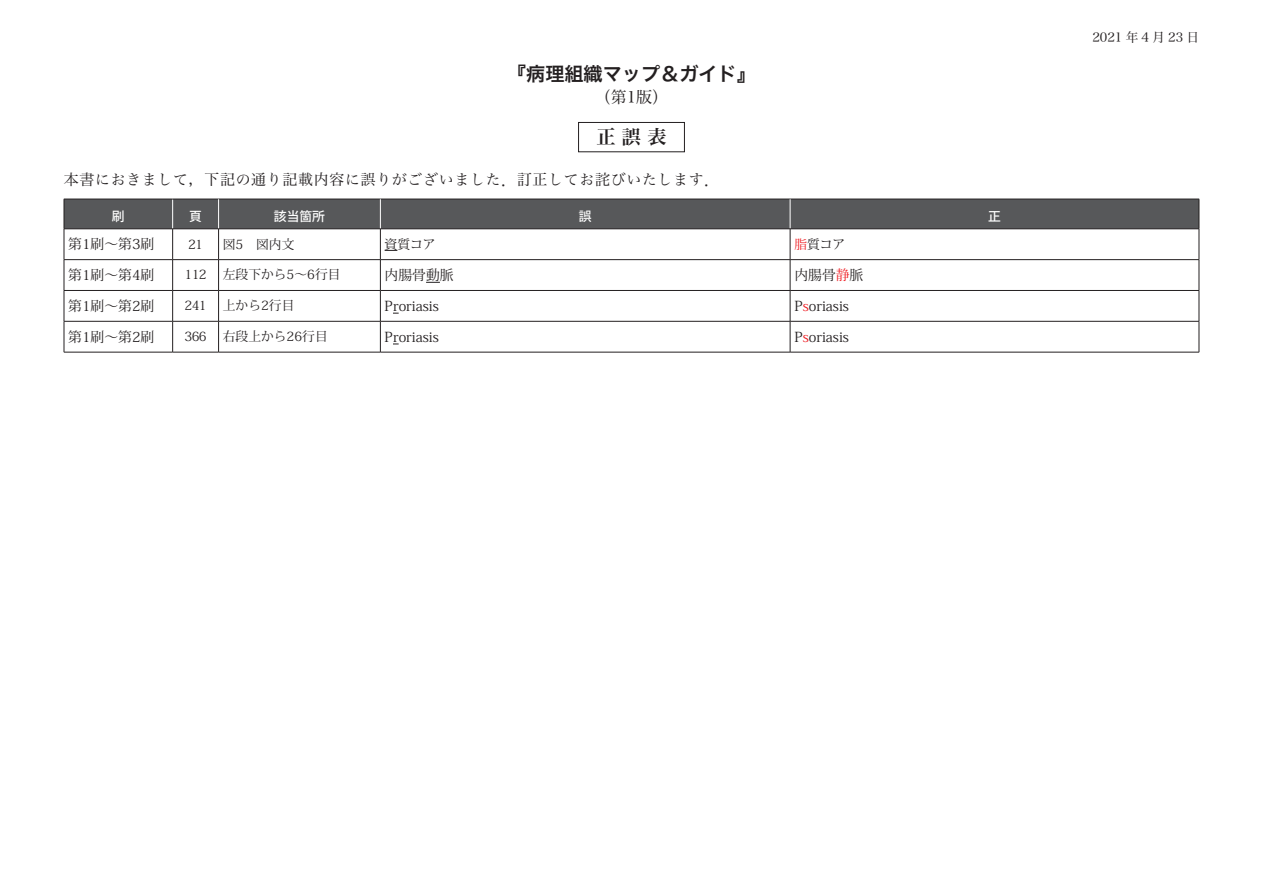
<style>
.page{position:relative;width:1263px;height:893px;background:#fff}
.page>*{position:absolute;margin:0;border:0;box-sizing:border-box;transform-origin:0 0}
.t1{font:19.2px "Hiragino Sans W6";color:#231f20}
.t2{font:19.2px "Hira Min Pro W6";color:#231f20}
.t3{font:15.9px "Hira Min Pro W3";color:#231f20}
.t4{font:14.85px "Hira Min Pro W3";letter-spacing:.05em;color:#231f20}
.t5{font:13.8px "Koz Min Pro";color:#231f20}
.t6{font:12.75px "Koz Min Pro";color:#231f20}
.t7{font:12.75px "Hira Min Pro W3";letter-spacing:.25em;color:#231f20}
.t8{font:500 12.75px "Koz Go Pro";color:#fff}
.s1{color:#ee1d23}
</style>
<div class="page">
<div style="left:65px;top:200px;width:1134px;height:29px;background:#57585a"></div>
<hr style="left:172px;top:199px;width:1px;height:30px;background:#fff">
<hr style="left:64px;top:199px;width:109px;height:1px;background:#231f20">
<hr style="left:64px;top:199px;width:1px;height:30px;background:#231f20">
<hr style="left:173px;top:199px;width:46px;height:1px;background:#231f20">
<hr style="left:219px;top:199px;width:161px;height:1px;background:#231f20">
<hr style="left:380px;top:199px;width:410px;height:1px;background:#231f20">
<hr style="left:790px;top:199px;width:409px;height:1px;background:#231f20">
<hr style="left:1199px;top:199px;width:1px;height:30px;background:#231f20">
<hr style="left:218px;top:199px;width:1px;height:30px;background:#fff">
<hr style="left:380px;top:199px;width:1px;height:30px;background:#fff">
<hr style="left:790px;top:199px;width:1px;height:30px;background:#fff">
<hr style="left:64px;top:229px;width:109px;height:1px;background:#231f20">
<hr style="left:64px;top:229px;width:1px;height:30px;background:#231f20">
<hr style="left:173px;top:229px;width:46px;height:1px;background:#231f20">
<hr style="left:172px;top:229px;width:1px;height:30px;background:#231f20">
<hr style="left:219px;top:229px;width:161px;height:1px;background:#231f20">
<hr style="left:218px;top:229px;width:1px;height:30px;background:#231f20">
<hr style="left:380px;top:229px;width:410px;height:1px;background:#231f20">
<hr style="left:380px;top:229px;width:1px;height:30px;background:#231f20">
<hr style="left:790px;top:229px;width:409px;height:1px;background:#231f20">
<hr style="left:790px;top:229px;width:1px;height:30px;background:#231f20">
<hr style="left:1199px;top:229px;width:1px;height:30px;background:#231f20">
<hr style="left:64px;top:259px;width:109px;height:1px;background:#231f20">
<hr style="left:64px;top:260px;width:1px;height:30px;background:#231f20">
<hr style="left:173px;top:259px;width:46px;height:1px;background:#231f20">
<hr style="left:172px;top:260px;width:1px;height:30px;background:#231f20">
<hr style="left:219px;top:259px;width:161px;height:1px;background:#231f20">
<hr style="left:218px;top:260px;width:1px;height:30px;background:#231f20">
<hr style="left:380px;top:259px;width:410px;height:1px;background:#231f20">
<hr style="left:380px;top:260px;width:1px;height:30px;background:#231f20">
<hr style="left:790px;top:259px;width:409px;height:1px;background:#231f20">
<hr style="left:790px;top:260px;width:1px;height:30px;background:#231f20">
<hr style="left:1199px;top:260px;width:1px;height:30px;background:#231f20">
<hr style="left:64px;top:290px;width:109px;height:1px;background:#231f20">
<hr style="left:64px;top:291px;width:1px;height:30px;background:#231f20">
<hr style="left:173px;top:290px;width:46px;height:1px;background:#231f20">
<hr style="left:172px;top:291px;width:1px;height:30px;background:#231f20">
<hr style="left:219px;top:290px;width:161px;height:1px;background:#231f20">
<hr style="left:218px;top:291px;width:1px;height:30px;background:#231f20">
<hr style="left:380px;top:290px;width:410px;height:1px;background:#231f20">
<hr style="left:380px;top:291px;width:1px;height:30px;background:#231f20">
<hr style="left:790px;top:290px;width:409px;height:1px;background:#231f20">
<hr style="left:790px;top:291px;width:1px;height:30px;background:#231f20">
<hr style="left:1199px;top:291px;width:1px;height:30px;background:#231f20">
<hr style="left:64px;top:321px;width:109px;height:1px;background:#231f20">
<hr style="left:64px;top:321px;width:1px;height:31px;background:#231f20">
<hr style="left:173px;top:321px;width:46px;height:1px;background:#231f20">
<hr style="left:172px;top:321px;width:1px;height:31px;background:#231f20">
<hr style="left:219px;top:321px;width:161px;height:1px;background:#231f20">
<hr style="left:218px;top:321px;width:1px;height:31px;background:#231f20">
<hr style="left:380px;top:321px;width:410px;height:1px;background:#231f20">
<hr style="left:380px;top:321px;width:1px;height:31px;background:#231f20">
<hr style="left:790px;top:321px;width:409px;height:1px;background:#231f20">
<hr style="left:790px;top:321px;width:1px;height:31px;background:#231f20">
<hr style="left:1199px;top:321px;width:1px;height:31px;background:#231f20">
<hr style="left:64px;top:352px;width:109px;height:1px;background:#231f20">
<hr style="left:173px;top:352px;width:46px;height:1px;background:#231f20">
<hr style="left:219px;top:352px;width:161px;height:1px;background:#231f20">
<hr style="left:380px;top:352px;width:410px;height:1px;background:#231f20">
<hr style="left:790px;top:352px;width:409px;height:1px;background:#231f20">
<svg style="left:385px;top:250px;width:12px;height:1px"></svg>
<svg style="left:426px;top:282px;width:14px;height:1px"></svg>
<div style="left:578px;top:122px;width:107px;height:30px;border:1px solid #231f20"></div>
<h1 class="t1" style="left:507px;top:56px;width:250px">『病理組織マップ＆ガイド』</h1>
<p class="t3" style="left:595px;top:83px;width:75px">（第1版）</p>
<h1 class="t2" style="left:596px;top:120px;width:72px">正 誤 表</h1>
<p class="t4" style="left:64px;top:167px;width:657px">本書におきまして，下記の通り記載内容に誤りがございました．訂正してお詫びいたします．</p>
<p class="t8" style="left:112px;top:208px;width:14px">刷</p>
<p class="t8" style="left:189px;top:208px;width:14px">頁</p>
<p class="t8" style="left:274px;top:208px;width:53px">該当箇所</p>
<p class="t8" style="left:579px;top:208px;width:14px">誤</p>
<p class="t8" style="left:988px;top:208px;width:14px">正</p>
<p class="t5" style="left:68px;top:235px;width:88px">第1刷〜第3刷</p>
<p class="t6" style="left:188px;top:235px;width:17px">21</p>
<p class="t6" style="left:223px;top:235px;width:73px">図5　図内文</p>
<p class="t6" style="left:385px;top:235px;width:53px">資質コア</p>
<p class="t6" style="left:794px;top:235px;width:53px"><span class="s1">脂</span>質コア</p>
<p class="t5" style="left:68px;top:265px;width:88px">第1刷〜第4刷</p>
<p class="t6" style="left:184px;top:266px;width:24px">112</p>
<p class="t6" style="left:223px;top:266px;width:119px">左段下から5～6行目</p>
<p class="t5" style="left:385px;top:265px;width:71px">内腸骨動脈</p>
<p class="t5" style="left:794px;top:265px;width:71px">内腸骨<span class="s1">静</span>脈</p>
<p class="t5" style="left:68px;top:296px;width:88px">第1刷〜第2刷</p>
<p class="t6" style="left:184px;top:296px;width:24px">241</p>
<p class="t6" style="left:223px;top:296px;width:73px">上から2行目</p>
<p class="t5" style="left:385px;top:296px;width:56px">Proriasis</p>
<p class="t5" style="left:794px;top:296px;width:56px">P<span class="s1">s</span>oriasis</p>
<p class="t5" style="left:68px;top:327px;width:88px">第1刷〜第2刷</p>
<p class="t6" style="left:184px;top:327px;width:24px">366</p>
<p class="t6" style="left:223px;top:327px;width:106px">右段上から26行目</p>
<p class="t5" style="left:385px;top:327px;width:56px">Proriasis</p>
<p class="t5" style="left:794px;top:327px;width:56px">P<span class="s1">s</span>oriasis</p>
<p class="t7" style="left:1092px;top:26px;width:108px">2021年4月23日</p>
</div>
